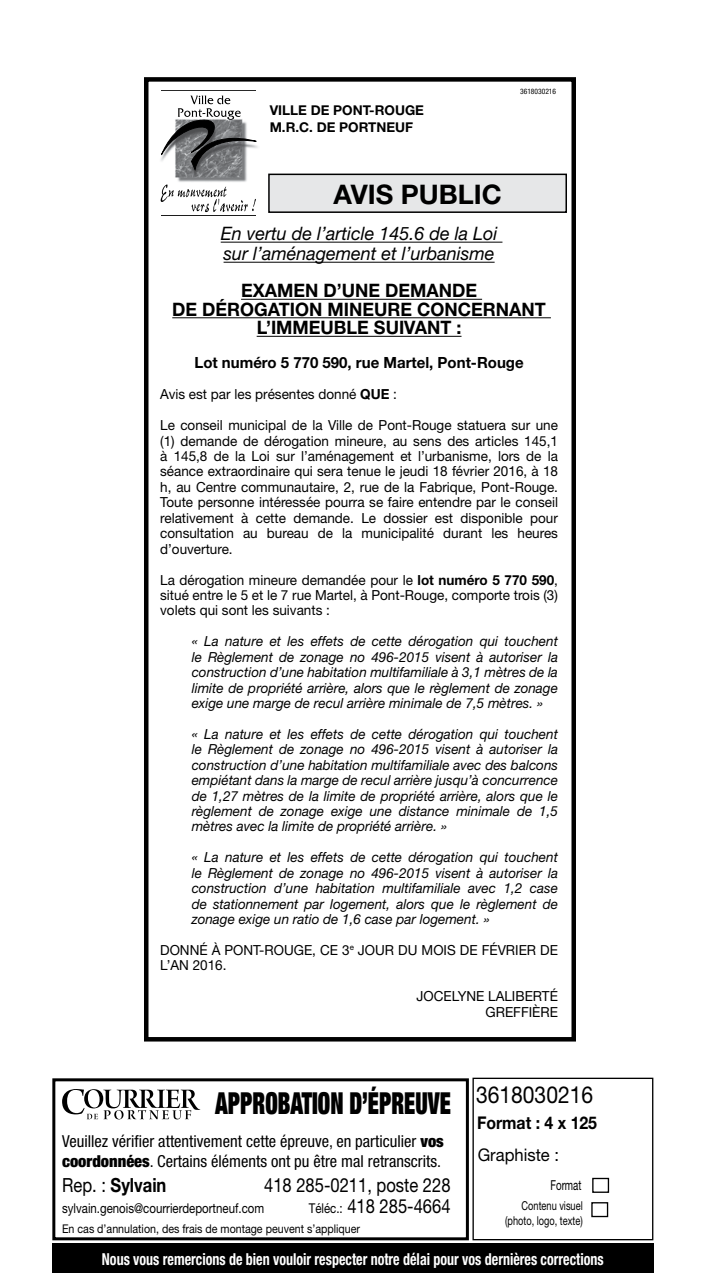
<style>
.page{position:relative;width:720px;height:1273px;background:#fff}
.page>*{position:absolute;margin:0;border:0;box-sizing:border-box;transform-origin:0 0}
.t1{font:900 expanded 30.3px "Helvetica Neue";color:#000;scale:.73 1}
.t2{font:700 27px "Helvetica Neue";color:#000}
.t3{font:23.4px "Helvetica Neue";color:#000;scale:.9 1}
.t4{font:19.5px "Helvetica Neue";color:#000;scale:.85 1}
.t5{font:700 19.5px "Helvetica Neue";color:#000;scale:.85 1}
.t6{font:700 18.45px/18.5px "Helvetica Neue";color:#000;text-align:center}
.t7{font:italic 18.45px/20.1px "Helvetica Neue";color:#000}
.t8{font:700 17.55px "Helvetica Neue";color:#000;scale:.9 1}
.t9{font:17.4px "Helvetica Neue";color:#000;scale:.96 1}
.t10{font:condensed 16.5px/19.5px "Helvetica Neue";color:#000}
.t11{font:700 condensed 16.5px "Helvetica Neue";color:#fff;scale:.85 1}
.t12{font:700 15.45px "Helvetica Neue";color:#000}
.t13{font:italic 13.95px/15.5px "Helvetica Neue";color:#000;text-align:justify}
.t14{font:13.95px/15.5px "Helvetica Neue";color:#000;text-align:justify}
.t15{font:13.65px "Helvetica Neue";color:#000;scale:.71 1}
.t16{font:13.5px "Helvetica Neue";color:#000;scale:.85 1}
.t17{font:700 13.5px/16.2px "Helvetica Neue";color:#000}
.t18{font:12.3px/14.7px "Helvetica Neue";color:#000;text-align:right;scale:.75 1}
.t19{font:12px "Helvetica Neue";color:#000;scale:.89 1}
.t20{font:condensed 7.5px "Helvetica Neue";color:#000}
.s1{font-weight:700}
.s2{font-weight:900}
.s3{font-weight:400}
.s4{font-size:13.5px}
</style>
<div class="page">
<div style="left:144px;top:77px;width:432px;height:964px;border:4px solid #000"></div>
<div style="left:269px;top:174px;width:297px;height:38px;background:#e6e7e8"></div>
<div style="left:268px;top:174px;width:299px;height:39px;border:2px solid #000"></div>
<img style="left:175px;top:146px;width:83px;height:36px">
<svg style="left:161px;top:95px;width:96px;height:77px"></svg>
<svg style="left:161px;top:184px;width:95px;height:28px"></svg>
<hr style="left:161px;top:215px;width:95px;height:1px;background:#000">
<hr style="left:161px;top:90px;width:95px;height:1px;background:#000">
<div style="left:473px;top:1078px;width:180px;height:162px;border:1px solid #000"></div>
<div style="left:592px;top:1178px;width:17px;height:15px;border:1px solid #000"></div>
<div style="left:591px;top:1202px;width:17px;height:15px;border:1px solid #000"></div>
<svg style="left:62px;top:1089px;width:138px;height:30px"></svg>
<div style="left:52px;top:1078px;width:417px;height:162px;border:3px solid #000"></div>
<div style="left:52px;top:1243px;width:601px;height:30px;background:#000"></div>
<hr style="left:221px;top:242px;width:281px;height:1px;background:#000">
<hr style="left:224px;top:262px;width:271px;height:1px;background:#000">
<hr style="left:241px;top:299px;width:241px;height:1px;background:#000">
<hr style="left:172px;top:317px;width:379px;height:1px;background:#000">
<hr style="left:257px;top:336px;width:205px;height:1px;background:#000">
<p class="t17" style="left:270px;top:102px;width:156px">VILLE DE PONT-ROUGE<br>M.R.C. DE PORTNEUF</p>
<p class="t20" style="left:520px;top:87px;width:37px">3618030216</p>
<h2 class="t2" style="left:333px;top:177px;width:170px">AVIS PUBLIC</h2>
<h3 class="t7" style="left:221px;top:223px;width:278px">En vertu de l’article 145.6 de la Loi sur l’aménagement et l’urbanisme</h3>
<h3 class="t6" style="left:172px;top:281px;width:375px">EXAMEN D’UNE DEMANDE<br>DE DÉROGATION MINEURE CONCERNANT<br>L’IMMEUBLE SUIVANT :</h3>
<p class="t12" style="left:194px;top:353px;width:331px">Lot numéro 5 770 590, rue Martel, Pont-Rouge</p>
<p class="t14" style="left:160px;top:386px;width:238px">Avis est par les présentes donné <span class="s1">QUE</span> :</p>
<p class="t14" style="left:160px;top:417px;width:399px">Le conseil municipal de la Ville de Pont-Rouge statuera sur une (1) demande de dérogation mineure, au sens des articles 145,1 à 145,8 de la Loi sur l’aménagement et l’urbanisme, lors de la séance extraordinaire qui sera tenue le jeudi 18 février 2016, à 18 h, au Centre communautaire, 2, rue de la Fabrique, Pont-Rouge.<br>Toute personne intéressée pourra se faire entendre par le conseil relativement à cette demande. Le dossier est disponible pour consultation au bureau de la municipalité durant les heures d’ouverture.</p>
<p class="t14" style="left:160px;top:572px;width:399px">La dérogation mineure demandée pour le <span class="s1">lot numéro 5 770 590</span>, situé entre le 5 et le 7 rue Martel, à Pont-Rouge, comporte trois (3) volets qui sont les suivants :</p>
<p class="t13" style="left:192px;top:633px;width:368px">« La nature et les effets de cette dérogation qui touchent le Règlement de zonage no 496-2015 visent à autoriser la construction d’une habitation multifamiliale à 3,1 mètres de la limite de propriété arrière, alors que le règlement de zonage exige une marge de recul arrière minimale de 7,5 mètres. »</p>
<p class="t13" style="left:192px;top:726px;width:368px">« La nature et les effets de cette dérogation qui touchent le Règlement de zonage no 496-2015 visent à autoriser la construction d’une habitation multifamiliale avec des balcons empiétant dans la marge de recul arrière jusqu’à concurrence de 1,27 mètres de la limite de propriété arrière, alors que le règlement de zonage exige une distance minimale de 1,5 mètres avec la limite de propriété arrière. »</p>
<p class="t13" style="left:192px;top:849px;width:368px">« La nature et les effets de cette dérogation qui touchent le Règlement de zonage no 496-2015 visent à autoriser la construction d’une habitation multifamiliale avec 1,2 case de stationnement par logement, alors que le règlement de zonage exige un ratio de 1,6 case par logement. »</p>
<p class="t14" style="left:160px;top:942px;width:399px">DONNÉ À PONT-ROUGE, CE 3<sup>e</sup> JOUR DU MOIS DE FÉVRIER DE<br>L’AN 2016.</p>
<p class="t14" style="left:416px;top:988px;width:143px;text-align:right">JOCELYNE LALIBERTÉ<br>GREFFIÈRE</p>
<h1 class="t1" style="left:215px;top:1084px;width:324px">APPROBATION D’ÉPREUVE</h1>
<p class="t10" style="left:62px;top:1131px;width:383px">Veuillez vérifier attentivement cette épreuve, en particulier <span class="s2">vos coordonnées</span>. Certains éléments ont pu être mal retranscrits.</p>
<h3 class="t5" style="left:62px;top:1173px;width:124px"><span class="s3">Rep. :</span> Sylvain</h3>
<h3 class="t4" style="left:264px;top:1174px;width:221px">418 285-0211, poste 228</h3>
<p class="t16" style="left:62px;top:1200px;width:239px">sylvain.genois@courrierdeportneuf.com</p>
<h3 class="t4" style="left:309px;top:1195px;width:168px"><span class="s4">Téléc.:</span> 418 285-4664</h3>
<p class="t19" style="left:62px;top:1221px;width:336px">En cas d’annulation, des frais de montage peuvent s’appliquer</p>
<h3 class="t3" style="left:476px;top:1081px;width:132px">3618030216</h3>
<p class="t8" style="left:477px;top:1112px;width:135px">Format : 4 x 125</p>
<p class="t9" style="left:478px;top:1144px;width:86px">Graphiste :</p>
<p class="t15" style="left:551px;top:1176px;width:45px">Format</p>
<p class="t18" style="left:505px;top:1198px;width:105px">Contenu visuel (photo, logo, texte)</p>
<p class="t11" style="left:102px;top:1249px;width:592px">Nous vous remercions de bien vouloir respecter notre délai pour vos dernières corrections</p>
</div>
